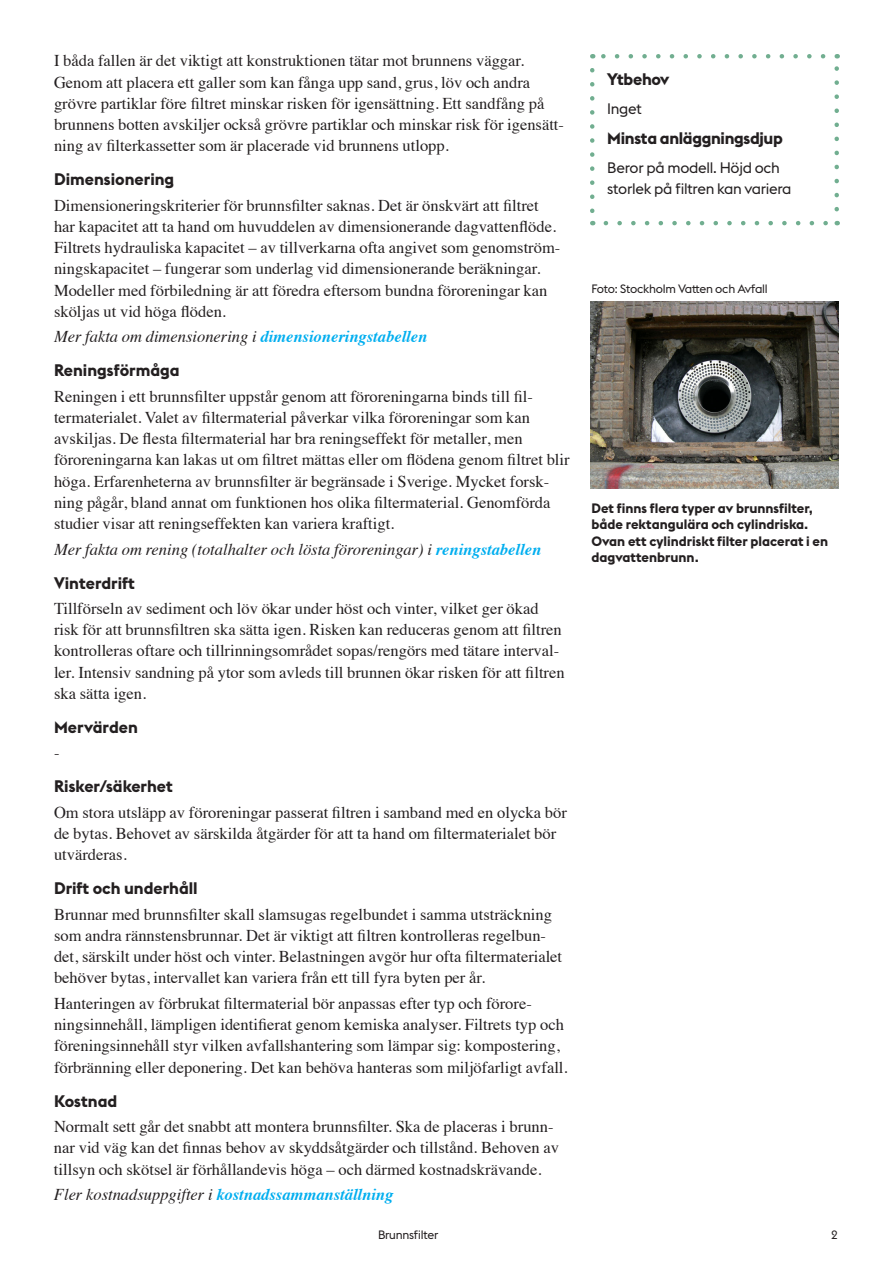
<style>
.page{position:relative;width:893px;height:1263px;background:#fff}
.page>*{position:absolute;margin:0;border:0;box-sizing:border-box;transform-origin:0 0}
.Bröd___Times{font:16.5px/21.1px "Times";color:#231f20}
.Bröd___Times-2{font:italic 16.5px "Times";color:#231f20}
.Mellanrubrik_-_Stock{font:700 16.5px "Stockholm Type";color:#231f20}
.Bröd___Times-3{font:italic 700 16.5px "Times";color:#00aeef}
.Faktarubrik{font:700 16.5px "Stockholm Type";letter-spacing:-.02em;color:#231f20}
.Faktaruta{font:15px/21px "Stockholm Type";letter-spacing:-.02em;color:#231f20}
.Bildtext___Stockholm{font:700 13.5px/16.5px "Stockholm Type";color:#231f20}
.Fotobyline{font:12px "Stockholm Type";letter-spacing:-.02em;color:#231f20}
.s1{font-weight:700;color:#00aeef}
.s2{font-weight:400;color:#231f20}
</style>
<div class="page">
<svg style="left:606px;top:221px;width:222px;height:4px"></svg>
<svg style="left:601px;top:54px;width:222px;height:5px"></svg>
<svg style="left:590px;top:70px;width:4px;height:155px"></svg>
<svg style="left:834px;top:54px;width:5px;height:155px"></svg>
<img style="left:591px;top:302px;width:248px;height:187px">
<p class="Bröd___Times" style="left:54px;top:49px;width:511px">I båda fallen är det viktigt att konstruktionen tätar mot brunnens väggar.<br>Genom att placera ett galler som kan fånga upp sand, grus, löv och andra grövre partiklar före filtret minskar risken för igensättning. Ett sandfång på brunnens botten avskiljer också grövre partiklar och minskar risk för igensätt&shy;ning av filterkassetter som är placerade vid brunnens utlopp.</p>
<p class="Mellanrubrik_-_Stock" style="left:54px;top:168px;width:122px">Dimensionering</p>
<p class="Bröd___Times" style="left:54px;top:193px;width:508px">Dimensioneringskriterier för brunnsfilter saknas. Det är önskvärt att filtret har kapacitet att ta hand om huvuddelen av dimensionerande dagvattenflöde.<br>Filtrets hydrauliska kapacitet – av tillverkarna ofta angivet som genomström&shy;ningskapacitet – fungerar som underlag vid dimensionerande beräkningar.<br>Modeller med förbiledning är att föredra eftersom bundna föroreningar kan sköljas ut vid höga flöden.</p>
<p class="Bröd___Times-2" style="left:54px;top:322px;width:375px">Mer fakta om dimensionering i <span class="s1">dimensioneringstabellen</span></p>
<p class="Mellanrubrik_-_Stock" style="left:54px;top:359px;width:127px">Reningsförmåga</p>
<p class="Bröd___Times" style="left:54px;top:384px;width:517px">Reningen i ett brunnsfilter uppstår genom att föroreningarna binds till fil&shy;termaterialet. Valet av filtermaterial påverkar vilka föroreningar som kan avskiljas. De flesta filtermaterial har bra reningseffekt för metaller, men föroreningarna kan lakas ut om filtret mättas eller om flödena genom filtret blir höga. Erfarenheterna av brunnsfilter är begränsade i Sverige. Mycket forsk&shy;ning pågår, bland annat om funktionen hos olika filtermaterial. Genomförda studier visar att reningseffekten kan variera kraftigt.</p>
<p class="Bröd___Times-2" style="left:54px;top:535px;width:489px">Mer fakta om rening (totalhalter och lösta föroreningar) i <span class="s1">reningstabellen</span></p>
<p class="Mellanrubrik_-_Stock" style="left:54px;top:571px;width:82px">Vinterdrift</p>
<p class="Bröd___Times" style="left:54px;top:596px;width:512px">Tillförseln av sediment och löv ökar under höst och vinter, vilket ger ökad risk för att brunnsfiltren ska sätta igen. Risken kan reduceras genom att filtren kontrolleras oftare och tillrinningsområdet sopas/rengörs med tätare interval&shy;ler. Intensiv sandning på ytor som avleds till brunnen ökar risken för att filtren ska sätta igen.</p>
<p class="Mellanrubrik_-_Stock" style="left:54px;top:715px;width:85px">Mervärden</p>
<p class="Bröd___Times" style="left:54px;top:741px;width:7px">-</p>
<p class="Mellanrubrik_-_Stock" style="left:54px;top:775px;width:120px">Risker/säkerhet</p>
<p class="Bröd___Times" style="left:54px;top:800px;width:514px">Om stora utsläpp av föroreningar passerat filtren i samband med en olycka bör de bytas. Behovet av särskilda åtgärder för att ta hand om filtermaterialet bör utvärderas.</p>
<p class="Mellanrubrik_-_Stock" style="left:54px;top:877px;width:145px">Drift och underhåll</p>
<p class="Bröd___Times" style="left:54px;top:902px;width:510px">Brunnar med brunnsfilter skall slamsugas regelbundet i samma utsträckning som andra rännstensbrunnar. Det är viktigt att filtren kontrolleras regelbun&shy;det, särskilt under höst och vinter. Belastningen avgör hur ofta filtermaterialet behöver bytas, intervallet kan variera från ett till fyra byten per år.</p>
<p class="Bröd___Times" style="left:54px;top:991px;width:515px">Hanteringen av förbrukat filtermaterial bör anpassas efter typ och förore&shy;ningsinnehåll, lämpligen identifierat genom kemiska analyser. Filtrets typ och föreningsinnehåll styr vilken avfallshantering som lämpar sig: kompostering, förbränning eller deponering. Det kan behöva hanteras som miljöfarligt avfall.</p>
<p class="Mellanrubrik_-_Stock" style="left:54px;top:1089px;width:65px">Kostnad</p>
<p class="Bröd___Times" style="left:54px;top:1115px;width:507px">Normalt sett går det snabbt att montera brunnsfilter. Ska de placeras i brun - nar vid väg kan det finnas behov av skyddsåtgärder och tillstånd. Behoven av tillsyn och skötsel är förhållandevis höga – och därmed kostnadskrävande.</p>
<p class="Bröd___Times-3" style="left:54px;top:1179px;width:341px"><span class="s2">Fler kostnadsuppgifter i</span> kostnadssammanställning</p>
<p class="Faktarubrik" style="left:607px;top:67px;width:64px">Ytbehov</p>
<p class="Faktaruta" style="left:607px;top:98px;width:36px">Inget</p>
<p class="Faktarubrik" style="left:607px;top:126px;width:177px">Minsta anläggningsdjup</p>
<p class="Faktaruta" style="left:607px;top:157px;width:186px">Beror på modell. Höjd och storlek på filtren kan variera</p>
<p class="Fotobyline" style="left:591px;top:281px;width:178px">Foto: Stockholm Vatten och Avfall</p>
<p class="Bildtext___Stockholm" style="left:591px;top:499px;width:238px">Det finns flera typer av brunnsfilter, både rektangulära och cylindriska.<br>Ovan ett cylindriskt filter placerat i en dagvattenbrunn.</p>
<p class="Fotobyline" style="left:378px;top:1226px;width:62px">Brunnsfilter</p>
<p class="Fotobyline" style="left:831px;top:1226px;width:8px">2</p>
</div>
